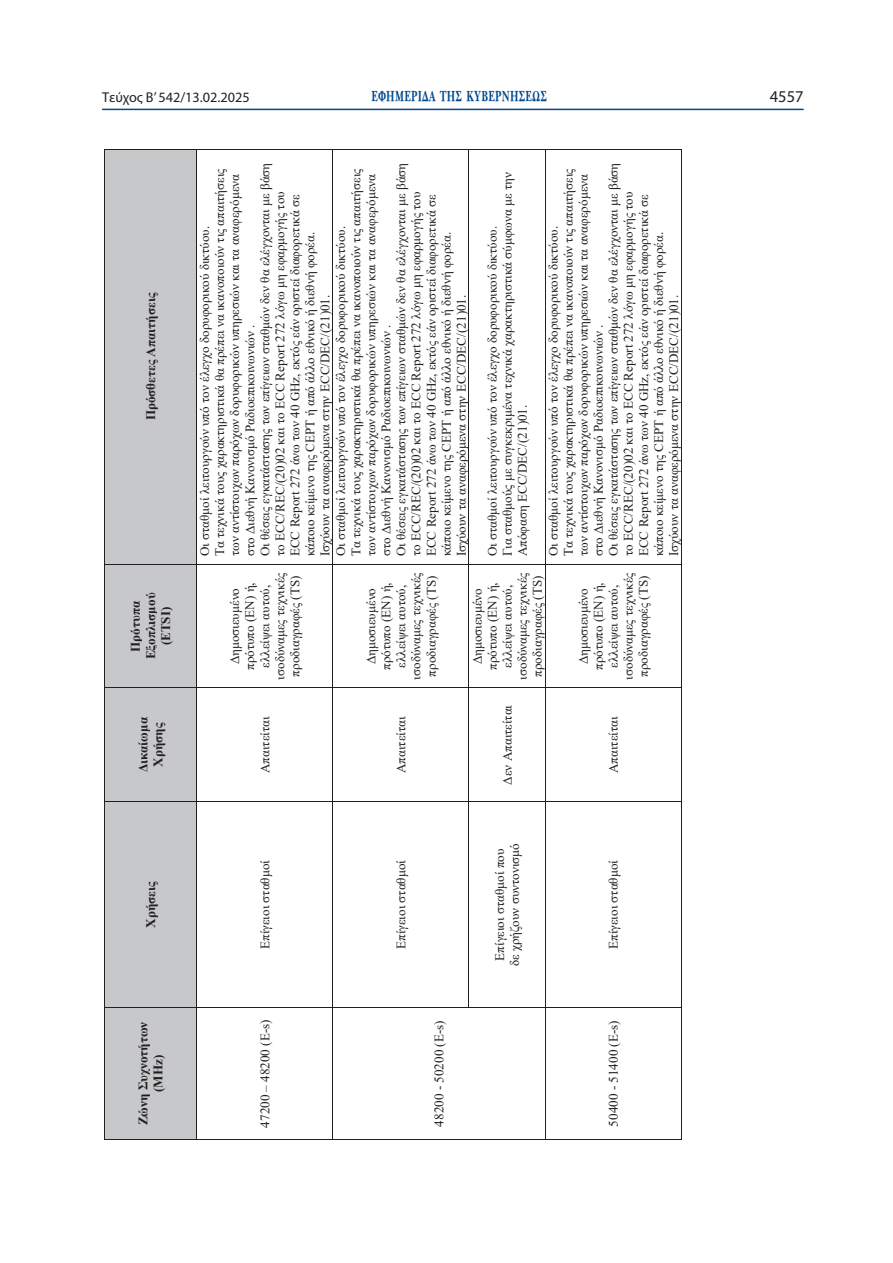
<style>
.page{position:relative;width:893px;height:1263px;background:#fff}
.page>*{position:absolute;margin:0;border:0;box-sizing:border-box;transform-origin:0 0}
.t1{font:16.5px "Myriad Pro";color:#231f20}
.t2{font:15px "UB Baskerville Bold";letter-spacing:.025em;color:#01498e;scale:.65 1}
.t3{font:14.25px "Myriad Pro";color:#231f20}
.t4{font:13.05px/15px "Times New Roman";color:#231f20;text-align:center}
.t5{font:700 13.05px/15.1px "Times New Roman";color:#231f20;text-align:center}
</style>
<div class="page">
<hr style="left:102px;top:109px;width:702px;height:1px;background:#01498e">
<div style="left:105px;top:1008px;width:91px;height:131px;background:#c7c8ca"></div>
<div style="left:105px;top:802px;width:91px;height:205px;background:#c7c8ca"></div>
<div style="left:105px;top:688px;width:91px;height:113px;background:#c7c8ca"></div>
<div style="left:105px;top:564px;width:91px;height:124px;background:#c7c8ca"></div>
<div style="left:105px;top:150px;width:91px;height:414px;background:#c7c8ca"></div>
<hr style="left:104px;top:1008px;width:1px;height:131px;background:#231f20">
<hr style="left:104px;top:802px;width:1px;height:205px;background:#231f20">
<hr style="left:104px;top:688px;width:1px;height:113px;background:#231f20">
<hr style="left:104px;top:564px;width:1px;height:124px;background:#231f20">
<hr style="left:104px;top:150px;width:1px;height:414px;background:#231f20">
<hr style="left:104px;top:1139px;width:92px;height:1px;background:#231f20">
<hr style="left:104px;top:1007px;width:92px;height:1px;background:#231f20">
<hr style="left:104px;top:801px;width:92px;height:1px;background:#231f20">
<hr style="left:104px;top:688px;width:92px;height:1px;background:#231f20">
<hr style="left:104px;top:564px;width:92px;height:1px;background:#231f20">
<hr style="left:104px;top:149px;width:92px;height:1px;background:#231f20">
<hr style="left:196px;top:1008px;width:1px;height:131px;background:#231f20">
<hr style="left:196px;top:802px;width:1px;height:205px;background:#231f20">
<hr style="left:196px;top:688px;width:1px;height:113px;background:#231f20">
<hr style="left:196px;top:564px;width:1px;height:124px;background:#231f20">
<hr style="left:196px;top:150px;width:1px;height:414px;background:#231f20">
<hr style="left:197px;top:1139px;width:135px;height:1px;background:#231f20">
<hr style="left:197px;top:1007px;width:135px;height:1px;background:#231f20">
<hr style="left:197px;top:801px;width:135px;height:1px;background:#231f20">
<hr style="left:197px;top:688px;width:135px;height:1px;background:#231f20">
<hr style="left:197px;top:564px;width:135px;height:1px;background:#231f20">
<hr style="left:197px;top:149px;width:135px;height:1px;background:#231f20">
<hr style="left:332px;top:1008px;width:1px;height:131px;background:#231f20">
<hr style="left:332px;top:802px;width:1px;height:205px;background:#231f20">
<hr style="left:332px;top:688px;width:1px;height:113px;background:#231f20">
<hr style="left:332px;top:564px;width:1px;height:124px;background:#231f20">
<hr style="left:332px;top:150px;width:1px;height:414px;background:#231f20">
<hr style="left:333px;top:1139px;width:136px;height:1px;background:#231f20">
<hr style="left:333px;top:1007px;width:136px;height:1px;background:#231f20">
<hr style="left:333px;top:801px;width:136px;height:1px;background:#231f20">
<hr style="left:333px;top:688px;width:136px;height:1px;background:#231f20">
<hr style="left:333px;top:564px;width:136px;height:1px;background:#231f20">
<hr style="left:333px;top:149px;width:136px;height:1px;background:#231f20">
<hr style="left:469px;top:802px;width:1px;height:205px;background:#231f20">
<hr style="left:469px;top:688px;width:1px;height:113px;background:#231f20">
<hr style="left:469px;top:564px;width:1px;height:124px;background:#231f20">
<hr style="left:469px;top:150px;width:1px;height:414px;background:#231f20">
<hr style="left:469px;top:1139px;width:76px;height:1px;background:#231f20">
<hr style="left:469px;top:1007px;width:76px;height:1px;background:#231f20">
<hr style="left:469px;top:801px;width:76px;height:1px;background:#231f20">
<hr style="left:469px;top:688px;width:76px;height:1px;background:#231f20">
<hr style="left:469px;top:564px;width:76px;height:1px;background:#231f20">
<hr style="left:469px;top:149px;width:76px;height:1px;background:#231f20">
<hr style="left:545px;top:1008px;width:1px;height:131px;background:#231f20">
<hr style="left:545px;top:802px;width:1px;height:205px;background:#231f20">
<hr style="left:545px;top:688px;width:1px;height:113px;background:#231f20">
<hr style="left:545px;top:564px;width:1px;height:124px;background:#231f20">
<hr style="left:545px;top:150px;width:1px;height:414px;background:#231f20">
<hr style="left:545px;top:1139px;width:136px;height:1px;background:#231f20">
<hr style="left:681px;top:1008px;width:1px;height:131px;background:#231f20">
<hr style="left:545px;top:1007px;width:136px;height:1px;background:#231f20">
<hr style="left:681px;top:802px;width:1px;height:205px;background:#231f20">
<hr style="left:545px;top:801px;width:136px;height:1px;background:#231f20">
<hr style="left:681px;top:688px;width:1px;height:113px;background:#231f20">
<hr style="left:545px;top:688px;width:136px;height:1px;background:#231f20">
<hr style="left:681px;top:564px;width:1px;height:124px;background:#231f20">
<hr style="left:545px;top:564px;width:136px;height:1px;background:#231f20">
<hr style="left:681px;top:150px;width:1px;height:414px;background:#231f20">
<hr style="left:545px;top:149px;width:136px;height:1px;background:#231f20">
<p class="t3" style="left:102px;top:89px;width:149px">Τεύχος B’ 542/13.02.2025</p>
<p class="t2" style="left:371px;top:88px;width:272px">ΕΦΗΜΕΡΙΔΑ TΗΣ ΚΥΒΕΡΝΗΣΕΩΣ</p>
<p class="t1" style="left:770px;top:86px;width:35px">4557</p>
<p class="t5" style="left:143px;top:420px;width:129px;rotate:-90deg">Πρόσθετες Απαιτήσεις</p>
<p class="t5" style="left:128px;top:659px;width:68px;rotate:-90deg">Πρότυπα<br>Εξοπλισμού (ETSI)</p>
<p class="t5" style="left:135px;top:772px;width:57px;rotate:-90deg">Δικαίωμα<br>Χρήσης</p>
<p class="t5" style="left:143px;top:928px;width:48px;rotate:-90deg">Χρήσεις</p>
<p class="t5" style="left:135px;top:1125px;width:105px;rotate:-90deg">Ζώνη Συχνοτήτων (MHz)</p>
<p class="t4" style="left:197px;top:556px;width:395px;text-align:left;rotate:-90deg">Οι σταθμοί λειτουργούν υπό τον έλεγχο δορυφορικού δικτύου.<br>Τα τεχνικά τους χαρακτηριστικά θα πρέπει να ικανοποιούν τις απαιτήσεις των αντίστοιχων παρόχων δορυφορικών υπηρεσιών και τα αναφερόμενα στο Διεθνή Κανονισμό Ραδιοεπικοινωνιών .<br>Οι θέσεις εγκατάστασης των επίγειων σταθμών δεν θα ελέγχονται με βάση το ECC/REC/(20)02 και το ECC Report 272 λόγω μη εφαρμογής του ECC Report 272 άνω των 40 GHz, εκτός εάν οριστεί διαφορετικά σε κάποιο κείμενο της CEPT ή από άλλο εθνικό ή διεθνή φορέα.<br>Ισχύουν τα αναφερόμενα στην ECC/DEC/(21)01.</p>
<p class="t4" style="left:333px;top:556px;width:395px;text-align:left;rotate:-90deg">Οι σταθμοί λειτουργούν υπό τον έλεγχο δορυφορικού δικτύου.<br>Τα τεχνικά τους χαρακτηριστικά θα πρέπει να ικανοποιούν τις απαιτήσεις των αντίστοιχων παρόχων δορυφορικών υπηρεσιών και τα αναφερόμενα στο Διεθνή Κανονισμό Ραδιοεπικοινωνιών .<br>Οι θέσεις εγκατάστασης των επίγειων σταθμών δεν θα ελέγχονται με βάση το ECC/REC/(20)02 και το ECC Report 272 λόγω μη εφαρμογής του ECC Report 272 άνω των 40 GHz, εκτός εάν οριστεί διαφορετικά σε κάποιο κείμενο της CEPT ή από άλλο εθνικό ή διεθνή φορέα.<br>Ισχύουν τα αναφερόμενα στην ECC/DEC/(21)01.</p>
<p class="t4" style="left:484px;top:556px;width:386px;text-align:left;rotate:-90deg">Οι σταθμοί λειτουργούν υπό τον έλεγχο δορυφορικού δικτύου.<br>Για σταθμούς με συγκεκριμένα τεχνικά χαρακτηριστικά σύμφωνα με την<br>Απόφαση ECC/DEC/(21)01.</p>
<p class="t4" style="left:545px;top:556px;width:395px;text-align:left;rotate:-90deg">Οι σταθμοί λειτουργούν υπό τον έλεγχο δορυφορικού δικτύου.<br>Τα τεχνικά τους χαρακτηριστικά θα πρέπει να ικανοποιούν τις απαιτήσεις των αντίστοιχων παρόχων δορυφορικών υπηρεσιών και τα αναφερόμενα στο Διεθνή Κανονισμό Ραδιοεπικοινωνιών .<br>Οι θέσεις εγκατάστασης των επίγειων σταθμών δεν θα ελέγχονται με βάση το ECC/REC/(20)02 και το ECC Report 272 λόγω μη εφαρμογής του ECC Report 272 άνω των 40 GHz, εκτός εάν οριστεί διαφορετικά σε κάποιο κείμενο της CEPT ή από άλλο εθνικό ή διεθνή φορέα.<br>Ισχύουν τα αναφερόμενα στην ECC/DEC/(21)01.</p>
<p class="t4" style="left:227px;top:679px;width:108px;rotate:-90deg">Δημοσιευμένο πρότυπο (EN) ή, ελλείψει αυτού, ισοδύναμες τεχνικές προδιαγραφές (TS)</p>
<p class="t4" style="left:257px;top:773px;width:58px;rotate:-90deg">Απαιτείται</p>
<p class="t4" style="left:257px;top:949px;width:90px;rotate:-90deg">Επίγειοι σταθμοί</p>
<p class="t4" style="left:257px;top:1128px;width:110px;rotate:-90deg">47200 – 48200 (E-s)</p>
<p class="t4" style="left:363px;top:679px;width:108px;rotate:-90deg">Δημοσιευμένο πρότυπο (EN) ή, ελλείψει αυτού, ισοδύναμες τεχνικές προδιαγραφές (TS)</p>
<p class="t4" style="left:393px;top:773px;width:58px;rotate:-90deg">Απαιτείται</p>
<p class="t4" style="left:393px;top:949px;width:90px;rotate:-90deg">Επίγειοι σταθμοί</p>
<p class="t4" style="left:431px;top:1126px;width:108px;rotate:-90deg">48200 - 50200 (E-s)</p>
<p class="t4" style="left:469px;top:679px;width:108px;rotate:-90deg">Δημοσιευμένο πρότυπο (EN) ή, ελλείψει αυτού, ισοδύναμες τεχνικές προδιαγραφές (TS)</p>
<p class="t4" style="left:499px;top:784px;width:81px;rotate:-90deg">Δεν Απαιτείται</p>
<p class="t4" style="left:492px;top:966px;width:124px;rotate:-90deg">Επίγειοι σταθμοί που δε χρήζουν συντονισμό</p>
<p class="t4" style="left:575px;top:679px;width:108px;rotate:-90deg">Δημοσιευμένο πρότυπο (EN) ή, ελλείψει αυτού, ισοδύναμες τεχνικές προδιαγραφές (TS)</p>
<p class="t4" style="left:606px;top:773px;width:58px;rotate:-90deg">Απαιτείται</p>
<p class="t4" style="left:606px;top:949px;width:90px;rotate:-90deg">Επίγειοι σταθμοί</p>
<p class="t4" style="left:606px;top:1126px;width:108px;rotate:-90deg">50400 - 51400 (E-s)</p>
</div>
